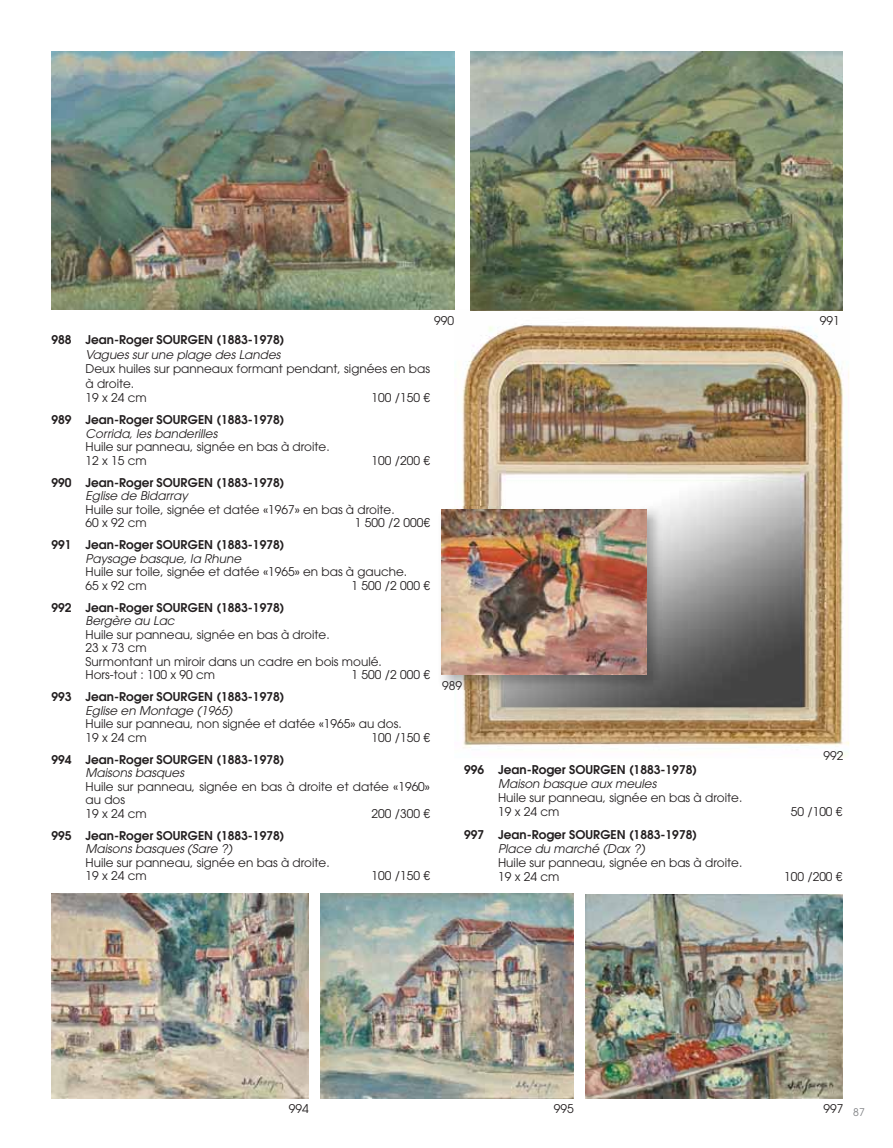
<style>
.page{position:relative;width:893px;height:1148px;background:#fff}
.page>*{position:absolute;margin:0;border:0;box-sizing:border-box;transform-origin:0 0}
.t1{font:12px/13.5px "ITC Avant Garde Pro";color:#231f20}
.t2{font:600 12px "ITC Avant Garde Pro";color:#231f20}
.t3{font:italic 12px "ITC Avant Garde Pro";color:#231f20}
.t4{font:10.5px "ITC Avant Garde Pro";color:#808285}
</style>
<div class="page">
<img style="left:454px;top:309px;width:395px;height:448px">
<img style="left:471px;top:52px;width:371px;height:259px">
<img style="left:52px;top:893px;width:257px;height:204px">
<img style="left:52px;top:52px;width:402px;height:258px">
<img style="left:320px;top:893px;width:254px;height:204px">
<img style="left:585px;top:894px;width:257px;height:203px">
<img style="left:441px;top:506px;width:221px;height:183px">
<img style="left:441px;top:509px;width:206px;height:165px">
<p class="t1" style="left:434px;top:315px;width:21px">990</p>
<p class="t1" style="left:820px;top:315px;width:21px">991</p>
<p class="t2" style="left:52px;top:334px;width:234px">988 Jean-Roger SOURGEN (1883-1978)</p>
<p class="t3" style="left:86px;top:349px;width:196px">Vagues sur une plage des Landes</p>
<p class="t1" style="left:86px;top:362px;width:346px;line-height:14.4px">Deux huiles sur panneaux formant pendant, signées en bas à droite.<br>19 x 24 cm</p>
<p class="t1" style="left:372px;top:392px;width:60px">100 /150 €</p>
<p class="t2" style="left:52px;top:414px;width:234px">989 Jean-Roger SOURGEN (1883-1978)</p>
<p class="t3" style="left:86px;top:427px;width:133px">Corrida, les banderilles</p>
<p class="t1" style="left:86px;top:441px;width:246px">Huile sur panneau, signée en bas à droite.<br>12 x 15 cm</p>
<p class="t1" style="left:372px;top:454px;width:60px">100 /200 €</p>
<p class="t2" style="left:52px;top:476px;width:234px">990 Jean-Roger SOURGEN (1883-1978)</p>
<p class="t3" style="left:86px;top:490px;width:104px">Eglise de Bidarray</p>
<p class="t1" style="left:86px;top:503px;width:311px">Huile sur toile, signée et datée «1967» en bas à droite.<br>60 x 92 cm</p>
<p class="t1" style="left:355px;top:517px;width:77px">1 500 /2 000€</p>
<p class="t2" style="left:52px;top:539px;width:234px">991 Jean-Roger SOURGEN (1883-1978)</p>
<p class="t3" style="left:86px;top:552px;width:157px">Paysage basque, la Rhune</p>
<p class="t1" style="left:86px;top:566px;width:323px">Huile sur toile, signée et datée «1965» en bas à gauche.<br>65 x 92 cm</p>
<p class="t1" style="left:352px;top:579px;width:80px">1 500 /2 000 €</p>
<p class="t2" style="left:52px;top:601px;width:234px">992 Jean-Roger SOURGEN (1883-1978)</p>
<p class="t3" style="left:86px;top:615px;width:91px">Bergère au Lac</p>
<p class="t1" style="left:86px;top:628px;width:298px">Huile sur panneau, signée en bas à droite.<br>23 x 73 cm<br>Surmontant un miroir dans un cadre en bois moulé.<br>Hors-tout : 100 x 90 cm</p>
<p class="t1" style="left:352px;top:669px;width:80px">1 500 /2 000 €</p>
<p class="t2" style="left:52px;top:691px;width:234px">993 Jean-Roger SOURGEN (1883-1978)</p>
<p class="t3" style="left:86px;top:704px;width:148px">Eglise en Montage (1965)</p>
<p class="t1" style="left:86px;top:718px;width:318px">Huile sur panneau, non signée et datée «1965» au dos.<br>19 x 24 cm</p>
<p class="t1" style="left:372px;top:731px;width:60px">100 /150 €</p>
<p class="t2" style="left:52px;top:753px;width:234px">994 Jean-Roger SOURGEN (1883-1978)</p>
<p class="t3" style="left:86px;top:767px;width:100px">Maisons basques</p>
<p class="t1" style="left:86px;top:780px;width:346px">Huile sur panneau, signée en bas à droite et datée «1960» au dos<br>19 x 24 cm</p>
<p class="t1" style="left:372px;top:807px;width:60px">200 /300 €</p>
<p class="t2" style="left:52px;top:829px;width:234px">995 Jean-Roger SOURGEN (1883-1978)</p>
<p class="t3" style="left:86px;top:843px;width:148px">Maisons basques (Sare ?)</p>
<p class="t1" style="left:86px;top:856px;width:246px">Huile sur panneau, signée en bas à droite.<br>19 x 24 cm</p>
<p class="t1" style="left:372px;top:870px;width:60px">100 /150 €</p>
<p class="t1" style="left:442px;top:679px;width:21px">989</p>
<p class="t2" style="left:464px;top:764px;width:234px">996 Jean-Roger SOURGEN (1883-1978)</p>
<p class="t3" style="left:498px;top:778px;width:160px">Maison basque aux meules</p>
<p class="t1" style="left:498px;top:791px;width:246px;line-height:14px">Huile sur panneau, signée en bas à droite.<br>19 x 24 cm</p>
<p class="t2" style="left:464px;top:828px;width:234px">997 Jean-Roger SOURGEN (1883-1978)</p>
<p class="t3" style="left:498px;top:842px;width:148px">Place du marché (Dax ?)</p>
<p class="t1" style="left:498px;top:856px;width:246px;line-height:14px">Huile sur panneau, signée en bas à droite.<br>19 x 24 cm</p>
<p class="t1" style="left:823px;top:750px;width:21px">992</p>
<p class="t1" style="left:791px;top:806px;width:53px">50 /100 €</p>
<p class="t1" style="left:784px;top:870px;width:60px">100 /200 €</p>
<p class="t1" style="left:289px;top:1102px;width:21px">994</p>
<p class="t1" style="left:554px;top:1102px;width:21px">995</p>
<p class="t1" style="left:823px;top:1102px;width:21px">997</p>
<p class="t4" style="left:853px;top:1106px;width:13px">87</p>
</div>
